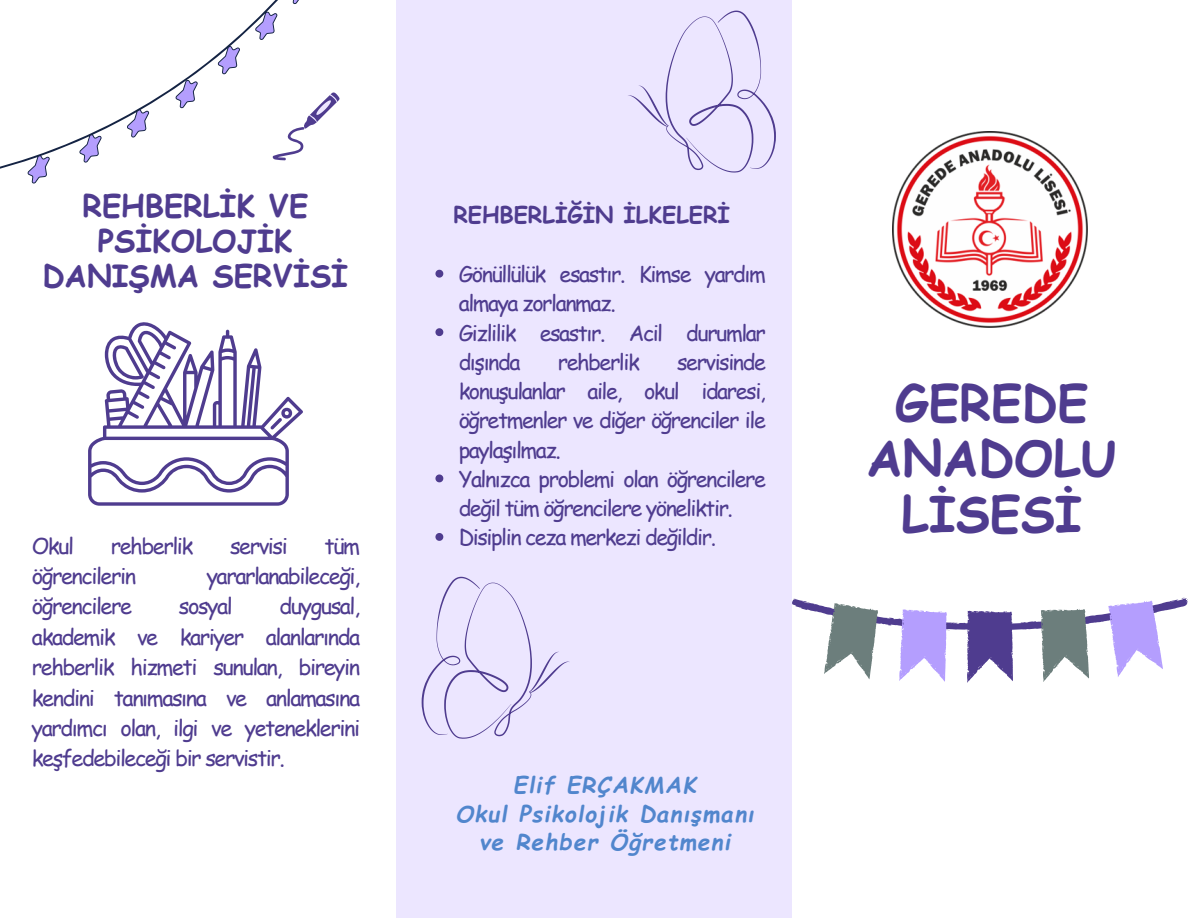
<style>
.page{position:relative;width:1188px;height:918px;background:#fff}
.page>*{position:absolute;margin:0;border:0;box-sizing:border-box;transform-origin:0 0}
.t1{font:700 49.35px/55.2px "Comic Sans MS";color:#4f3c8f;text-align:center}
.t2{font:700 30.6px/34.8px "Comic Sans MS";color:#4f3c8f;text-align:center}
.t3{font:700 22.65px "Comic Sans MS";color:#4f3c8f}
.t4{font:italic 700 22.35px/28.2px "Comic Sans MS";letter-spacing:.055em;color:#5186cd;text-align:center}
.t5{font:21.9px/30.3px "Comic Sans MS";letter-spacing:-.065em;color:#4f3c8f;text-align:justify}
.t6{font:21.6px/29.2px "Comic Sans MS";letter-spacing:-.065em;color:#4f3c8f}
</style>
<div class="page">
<div style="left:396px;top:0;width:396px;height:918px;background:#ece6ff"></div>
<svg style="left:88px;top:322px;width:215px;height:184px"></svg>
<svg style="left:792px;top:598px;width:396px;height:85px"></svg>
<svg style="left:0;top:0;width:299px;height:184px"></svg>
<svg style="left:273px;top:92px;width:67px;height:68px"></svg>
<img style="left:892px;top:131px;width:196px;height:196px">
<svg style="left:628px;top:11px;width:148px;height:162px"></svg>
<svg style="left:435px;top:270px;width:8px;height:8px"></svg>
<svg style="left:435px;top:328px;width:8px;height:8px"></svg>
<svg style="left:435px;top:474px;width:8px;height:8px"></svg>
<svg style="left:435px;top:533px;width:8px;height:8px"></svg>
<svg style="left:422px;top:577px;width:148px;height:162px"></svg>
<p class="t2" style="left:42px;top:187px;width:307px">REHBERLİK VE<br>PSİKOLOJİK<br>DANIŞMA SERVİSİ</p>
<p class="t5" style="left:32px;top:530px;width:44px">Okul</p>
<p class="t5" style="left:111px;top:530px;width:84px">rehberlik</p>
<p class="t5" style="left:230px;top:530px;width:59px">servisi</p>
<p class="t5" style="left:325px;top:530px;width:37px">tüm</p>
<p class="t5" style="left:32px;top:560px;width:106px">öğrencilerin</p>
<p class="t5" style="left:207px;top:560px;width:155px">yararlanabileceği,</p>
<p class="t5" style="left:32px;top:590px;width:102px">öğrencilere</p>
<p class="t5" style="left:179px;top:590px;width:55px">sosyal</p>
<p class="t5" style="left:32px;top:590px;width:330px;text-indent:248px">duygusal, akademik ve kariyer alanlarında rehberlik hizmeti sunulan, bireyin kendini tanımasına ve anlamasına yardımcı olan, ilgi ve yeteneklerini keşfedebileceği bir servistir.</p>
<p class="t3" style="left:453px;top:198px;width:278px">REHBERLİĞİN İLKELERİ</p>
<p class="t6" style="left:459px;top:259px;width:309px">Gönüllülük esastır. Kimse yardım almaya zorlanmaz.</p>
<p class="t6" style="left:459px;top:317px;width:309px">Gizlilik esastır. Acil durumlar dışında</p>
<p class="t6" style="left:558px;top:346px;width:83px">rehberlik</p>
<p class="t6" style="left:459px;top:346px;width:309px;text-align:justify;text-indent:218px">servisinde konuşulanlar aile, okul idaresi, öğretmenler ve diğer öğrenciler ile paylaşılmaz.</p>
<p class="t6" style="left:459px;top:463px;width:309px">Yalnızca problemi olan öğrencilere değil tüm öğrencilere yöneliktir.</p>
<p class="t6" style="left:459px;top:522px;width:259px">Disiplin ceza merkezi değildir.</p>
<p class="t4" style="left:513px;top:770px;width:185px">Elif ERÇAKMAK</p>
<p class="t4" style="left:456px;top:798px;width:300px">Okul Psikolojik Danışmanı ve Rehber Öğretmeni</p>
<p class="t1" style="left:866px;top:374px;width:252px">GEREDE<br>ANADOLU<br>LİSESİ</p>
</div>
